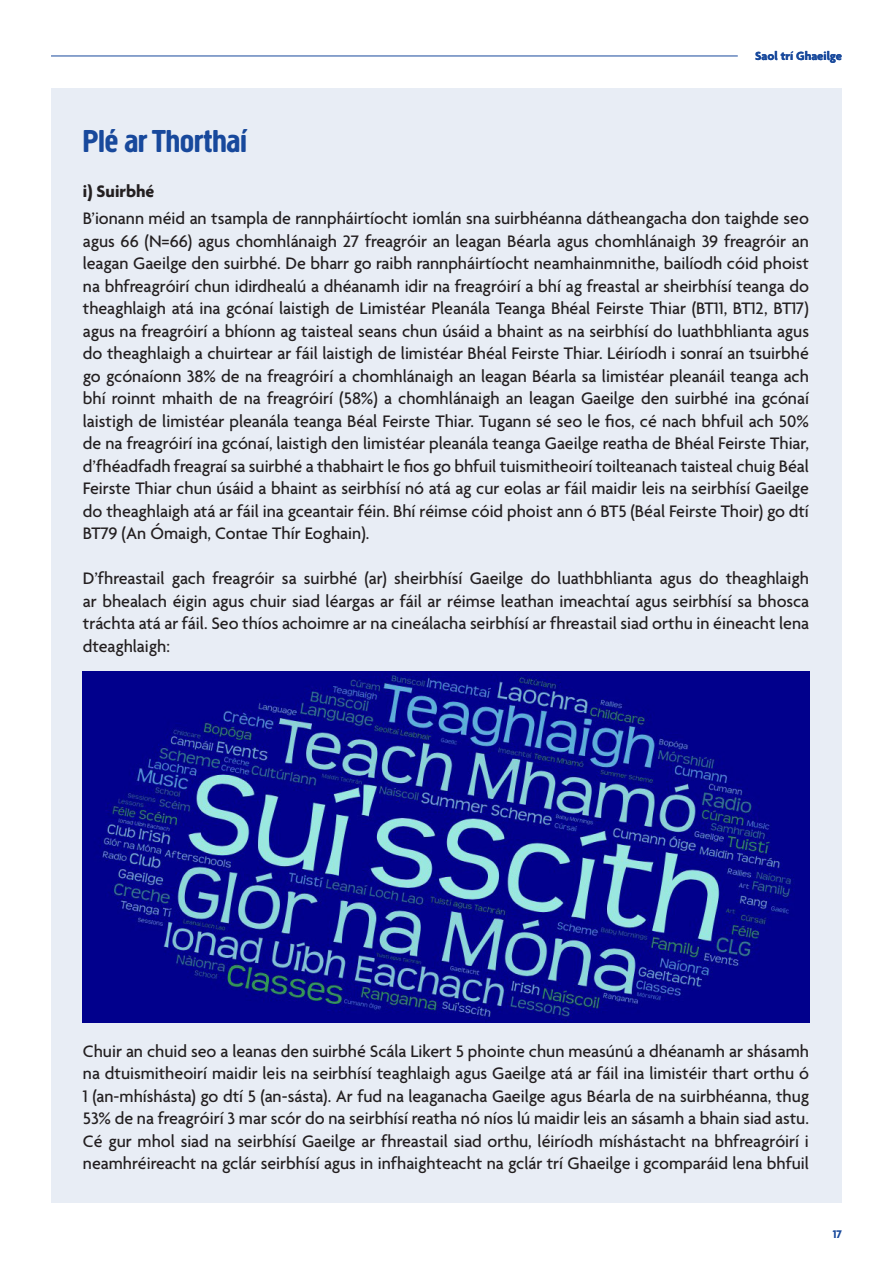
<style>
.page{position:relative;width:893px;height:1263px;background:#fff}
.page>*{position:absolute;margin:0;border:0;box-sizing:border-box;transform-origin:0 0}
.t1{font:33px "Creighton";color:#18499c}
.t2{font:500 18px/22.5px "Agenda";color:#231f20;text-align:justify}
.t3{font:700 18px "Agenda";color:#231f20}
.t4{font:700 12.75px "Agenda";color:#18499c}
.t5{font:700 12px "Agenda";color:#18499c}
</style>
<div class="page">
<hr style="left:51px;top:56px;width:687px;height:1px;background:#18499c">
<div style="left:51px;top:88px;width:791px;height:1114px;background:#e8edf5"></div>
<img style="left:83px;top:672px;width:726px;height:351px">
<p class="t4" style="left:755px;top:49px;width:88px">Saol trí Ghaeilge</p>
<p class="t1" style="left:83px;top:122px;width:165px">Plé ar Thorthaí</p>
<p class="t3" style="left:83px;top:182px;width:73px">i) Suirbhé</p>
<p class="t2" style="left:83px;top:208px;width:728px">B’ionann méid an tsampla de rannpháirtíocht iomlán sna suirbhéanna dátheangacha don taighde seo agus 66 (N=66) agus chomhlánaigh 27 freagróir an leagan Béarla agus chomhlánaigh 39 freagróir an leagan Gaeilge den suirbhé. De bharr go raibh rannpháirtíocht neamhainmnithe, bailíodh cóid phoist na bhfreagróirí chun idirdhealú a dhéanamh idir na freagróirí a bhí ag freastal ar sheirbhísí teanga do theaghlaigh atá ina gcónaí laistigh de Limistéar Pleanála Teanga Bhéal Feirste Thiar (BT11, BT12, BT17) agus na freagróirí a bhíonn ag taisteal seans chun úsáid a bhaint as na seirbhísí do luathbhlianta agus do theaghlaigh a chuirtear ar fáil laistigh de limistéar Bhéal Feirste Thiar. Léiríodh i sonraí an tsuirbhé go gcónaíonn 38% de na freagróirí a chomhlánaigh an leagan Béarla sa limistéar pleanáil teanga ach bhí roinnt mhaith de na freagróirí (58%) a chomhlánaigh an leagan Gaeilge den suirbhé ina gcónaí laistigh de limistéar pleanála teanga Béal Feirste Thiar. Tugann sé seo le fios, cé nach bhfuil ach 50% de na freagróirí ina gcónaí, laistigh den limistéar pleanála teanga Gaeilge reatha de Bhéal Feirste Thiar, d’fhéadfadh freagraí sa suirbhé a thabhairt le fios go bhfuil tuismitheoirí toilteanach taisteal chuig Béal Feirste Thiar chun úsáid a bhaint as seirbhísí nó atá ag cur eolas ar fáil maidir leis na seirbhísí Gaeilge do theaghlaigh atá ar fáil ina gceantair féin. Bhí réimse cóid phoist ann ó BT5 (Béal Feirste Thoir) go dtí BT79 (An Ómaigh, Contae Thír Eoghain).</p>
<p class="t2" style="left:83px;top:568px;width:728px">D’fhreastail gach freagróir sa suirbhé (ar) sheirbhísí Gaeilge do luathbhlianta agus do theaghlaigh ar bhealach éigin agus chuir siad léargas ar fáil ar réimse leathan imeachtaí agus seirbhísí sa bhosca tráchta atá ar fáil. Seo thíos achoimre ar na cineálacha seirbhísí ar fhreastail siad orthu in éineacht lena dteaghlaigh:</p>
<p class="t2" style="left:83px;top:1041px;width:728px">Chuir an chuid seo a leanas den suirbhé Scála Likert 5 phointe chun measúnú a dhéanamh ar shásamh na dtuismitheoirí maidir leis na seirbhísí teaghlaigh agus Gaeilge atá ar fáil ina limistéir thart orthu ó 1 (an-mhíshásta) go dtí 5 (an-sásta). Ar fud na leaganacha Gaeilge agus Béarla de na suirbhéanna, thug 53% de na freagróirí 3 mar scór do na seirbhísí reatha nó níos lú maidir leis an sásamh a bhain siad astu.<br>Cé gur mhol siad na seirbhísí Gaeilge ar fhreastail siad orthu, léiríodh míshástacht na bhfreagróirí i neamhréireacht na gclár seirbhísí agus in infhaighteacht na gclár trí Ghaeilge i gcomparáid lena bhfuil</p>
<p class="t5" style="left:833px;top:1227px;width:11px">17</p>
</div>
